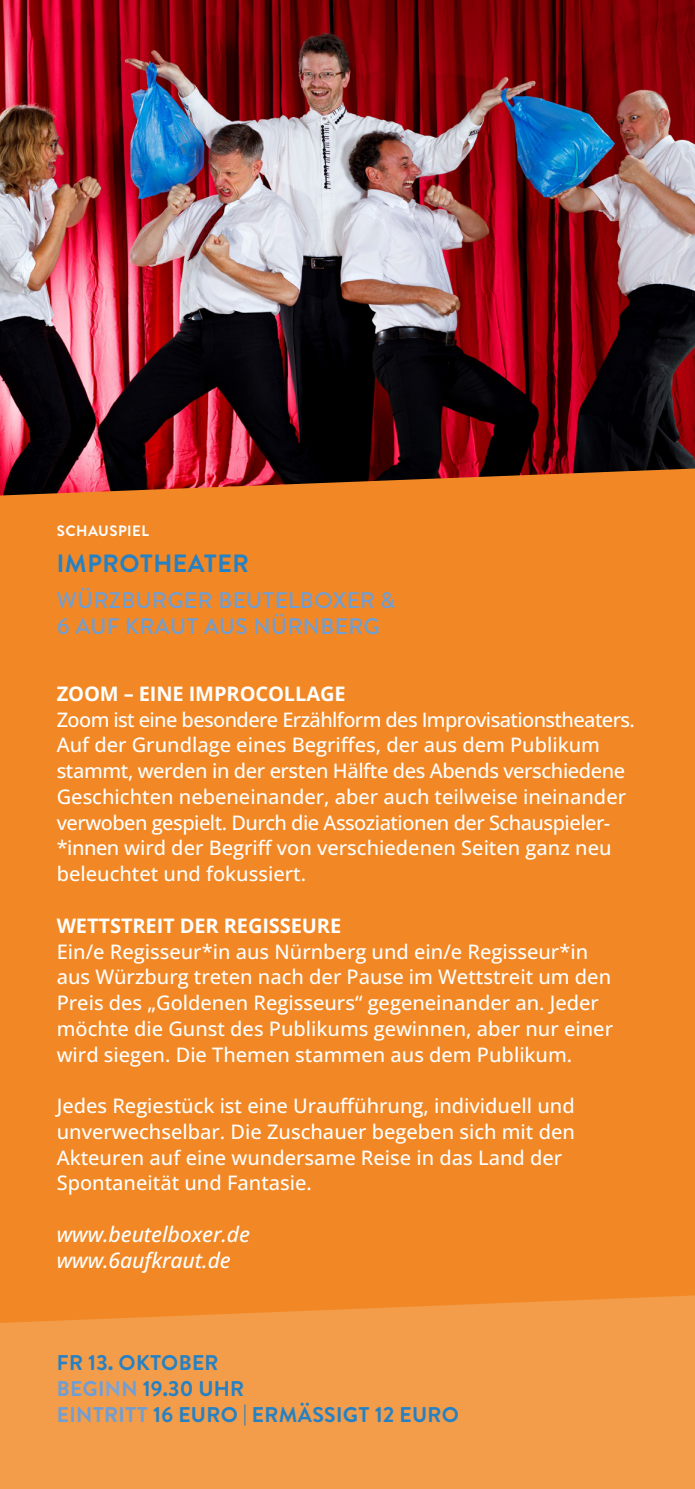
<style>
.page{position:relative;width:695px;height:1489px;background:#fff}
.page>*{position:absolute;margin:0;border:0;box-sizing:border-box;transform-origin:0 0}
.t1{font:700 25px "Brandon Text";letter-spacing:.02em;color:#2581c4}
.t2{font:500 22.5px/25.8px "Brandon Text";letter-spacing:.02em;color:#6f9ed4}
.t3{font:700 21.25px/26.2px "Brandon Text";letter-spacing:.015em;color:#2581c4}
.t4{font:italic 500 21.25px/25.8px "Open Sans";letter-spacing:-.005em;color:#fff}
.t5{font:500 20px/25.8px "Open Sans";color:#fff}
.t6{font:500 20px/25.8px "Open Sans";letter-spacing:-.02em;color:#fff}
.t7{font:700 20px "Open Sans";letter-spacing:-.005em;color:#fff}
.t8{font:700 15px "Brandon Text";letter-spacing:.03em;color:#fff}
.s1{color:#6f9ed4}
.s2{color:#7ba4d7}
</style>
<div class="page">
<div style="left:0;top:0;width:694px;height:1488px;background:#f18825"></div>
<img style="left:0;top:0;width:694px;height:495px">
<svg style="left:0;top:1295px;width:694px;height:193px;background:#f29a46"></svg>
<p class="t8" style="left:57px;top:520px;width:94px">SCHAUSPIEL</p>
<p class="t1" style="left:57px;top:546px;width:194px">IMPROTHEATER</p>
<p class="t2" style="left:57px;top:586px;width:340px">WÜRZBURGER BEUTELBOXER &amp;<br>6 AUF KRAUT AUS NÜRNBERG</p>
<p class="t7" style="left:57px;top:679px;width:290px">ZOOM – EINE IMPROCOLLAGE</p>
<p class="t6" style="left:57px;top:706px;width:579px">Zoom ist eine besondere Erzählform des Improvisationstheaters.<br>Auf der Grundlage eines Begriffes, der aus dem Publikum stammt, werden in der ersten Hälfte des Abends verschiedene Geschichten nebeneinander, aber auch teilweise ineinander verwoben gespielt. Durch die Assoziationen der Schauspieler-*innen wird der Begriff von verschiedenen Seiten ganz neu beleuchtet und fokussiert.</p>
<p class="t7" style="left:57px;top:911px;width:286px">WETTSTREIT DER REGISSEURE</p>
<p class="t5" style="left:57px;top:937px;width:557px">Ein/e Regisseur*in aus Nürnberg und ein/e Regisseur*in aus Würzburg treten nach der Pause im Wettstreit um den Preis des „Goldenen Regisseurs“ gegeneinander an. Jeder möchte die Gunst des Publikums gewinnen, aber nur einer wird siegen. Die Themen stammen aus dem Publikum.</p>
<p class="t5" style="left:57px;top:1092px;width:519px">Jedes Regiestück ist eine Uraufführung, individuell und unverwechselbar. Die Zuschauer begeben sich mit den Akteuren auf eine wundersame Reise in das Land der Spontaneität und Fantasie.</p>
<p class="t4" style="left:57px;top:1220px;width:195px">www.beutelboxer.de www.6aufkraut.de</p>
<p class="t3" style="left:57px;top:1348px;width:403px">FR 13. OKTOBER<br><span class="s1">BEGI</span><span class="s2">N</span><span class="s1">N</span> 19.30 UHR<br><span class="s1">EINTRITT</span> 16 EURO | ERMÄSSIGT 12 EURO</p>
</div>
